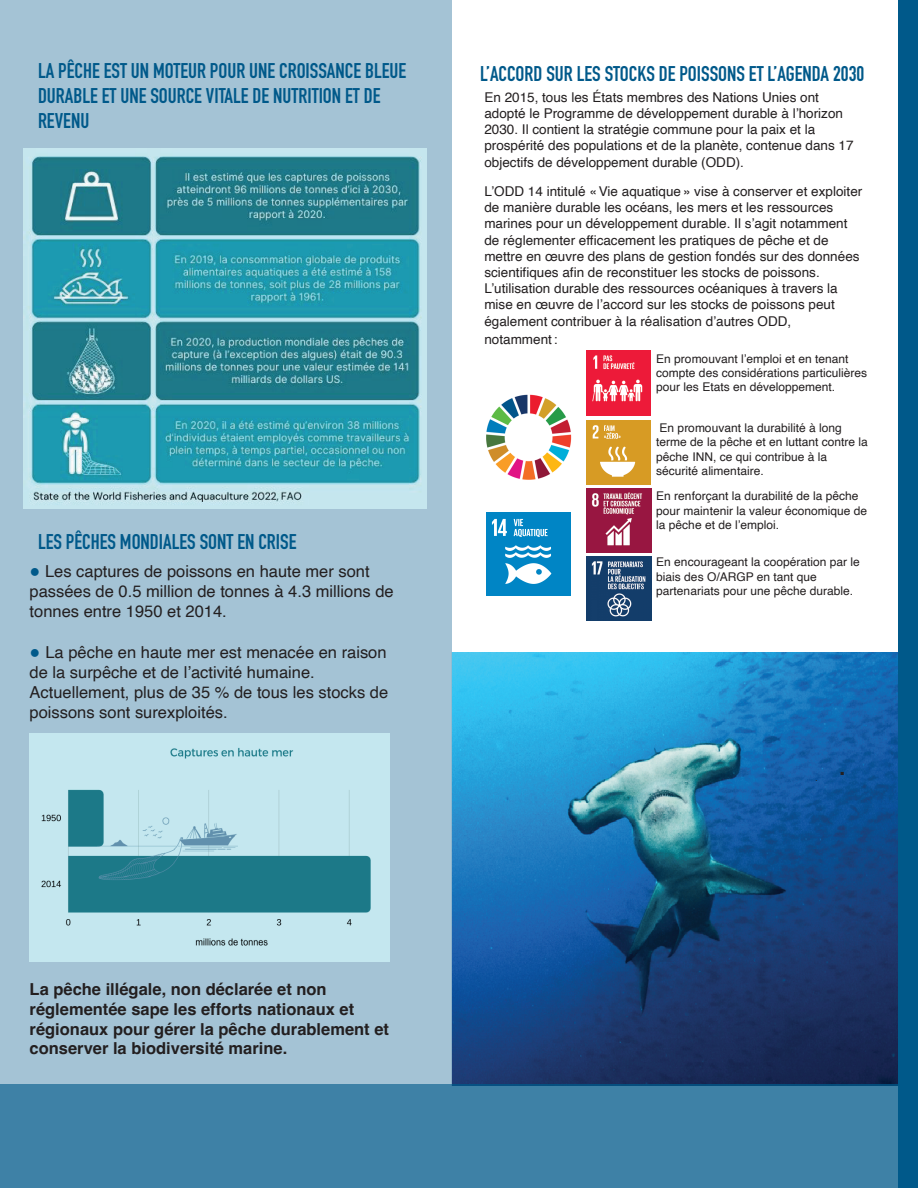
<style>
.page{position:relative;width:918px;height:1188px;background:#fff}
.page>*{position:absolute;margin:0;border:0;box-sizing:border-box;transform-origin:0 0}
.t1{font:700 21px/25.2px "DIN Condensed";color:#00598a}
.t2{font:16.5px/19.8px "Helvetica";color:#231f20}
.t3{font:700 16.5px/19.8px "Helvetica";color:#231f20}
.t4{font:900 15px "Arial";color:#231f20}
.t5{font:13.5px/16.2px "Helvetica";color:#231f20}
.t6{font:12px/14.4px "Helvetica";color:#231f20}
.t7{font:900 4.5px "Arial";color:#231f20}
.s1{font-size:18px;color:#00598a}
</style>
<div class="page">
<img style="left:450px;top:653px;width:449px;height:432px">
<div style="left:0;top:0;width:452px;height:1084px;background:#a4c3d5"></div>
<div style="left:0;top:1085px;width:902px;height:103px;background:#3e81a6"></div>
<div style="left:899px;top:0;width:19px;height:1188px;background:#00598a"></div>
<img style="left:30px;top:734px;width:359px;height:227px">
<img style="left:24px;top:149px;width:402px;height:360px">
<img style="left:486px;top:394px;width:86px;height:86px">
<img style="left:487px;top:512px;width:83px;height:84px">
<img style="left:587px;top:351px;width:64px;height:64px">
<img style="left:587px;top:420px;width:64px;height:64px">
<img style="left:587px;top:488px;width:64px;height:64px">
<img style="left:587px;top:556px;width:64px;height:65px">
<h1 class="t1" style="left:38px;top:57px;width:370px">LA PÊCHE EST UN MOTEUR POUR UNE CROISSANCE BLEUE<br>DURABLE ET UNE SOURCE VITALE DE NUTRITION ET DE<br>REVENU</h1>
<h1 class="t1" style="left:38px;top:529px;width:260px">LES PÊCHES MONDIALES SONT EN CRISE</h1>
<p class="t2" style="left:30px;top:562px;width:366px"><span class="s1">●</span> Les captures de poissons en haute mer sont passées de 0.5 million de tonnes à 4.3 millions de tonnes entre 1950 et 2014.</p>
<p class="t2" style="left:30px;top:643px;width:360px"><span class="s1">●</span> La pêche en haute mer est menacée en raison de la surpêche et de l’activité humaine.<br>Actuellement, plus de 35 % de tous les stocks de poissons sont surexploités.</p>
<h1 class="t1" style="left:480px;top:61px;width:386px">L’ACCORD SUR LES STOCKS DE POISSONS ET L’AGENDA 2030</h1>
<p class="t5" style="left:484px;top:89px;width:371px">En 2015, tous les États membres des Nations Unies ont adopté le Programme de développement durable à l’horizon 2030. Il contient la stratégie commune pour la paix et la prospérité des populations et de la planète, contenue dans 17 objectifs de développement durable (ODD).</p>
<p class="t5" style="left:484px;top:184px;width:379px">L’ODD 14 intitulé « Vie aquatique » vise à conserver et exploiter de manière durable les océans, les mers et les ressources marines pour un développement durable. Il s’agit notamment de réglementer efficacement les pratiques de pêche et de mettre en œuvre des plans de gestion fondés sur des données scientifiques afin de reconstituer les stocks de poissons.<br>L’utilisation durable des ressources océaniques à travers la mise en œuvre de l’accord sur les stocks de poissons peut également contribuer à la réalisation d’autres ODD,</p>
<p class="t5" style="left:484px;top:331px;width:75px">notamment :</p>
<p class="t6" style="left:656px;top:352px;width:212px">En promouvant l’emploi et en tenant compte des considérations particulières pour les Etats en développement.</p>
<p class="t6" style="left:656px;top:421px;width:213px">En promouvant la durabilité à long terme de la pêche et en luttant contre la pêche INN, ce qui contribue à la sécurité alimentaire.</p>
<p class="t6" style="left:656px;top:489px;width:212px">En renforçant la durabilité de la pêche pour maintenir la valeur économique de la pêche et de l’emploi.</p>
<p class="t6" style="left:656px;top:555px;width:205px">En encourageant la coopération par le biais des O/ARGP en tant que partenariats pour une pêche durable.</p>
<p class="t7" style="left:816px;top:776px;width:3px">.</p>
<p class="t4" style="left:840px;top:759px;width:6px">.</p>
<p class="t3" style="left:30px;top:981px;width:361px">La pêche illégale, non déclarée et non réglementée sape les efforts nationaux et régionaux pour gérer la pêche durablement et conserver la biodiversité marine.</p>
</div>
